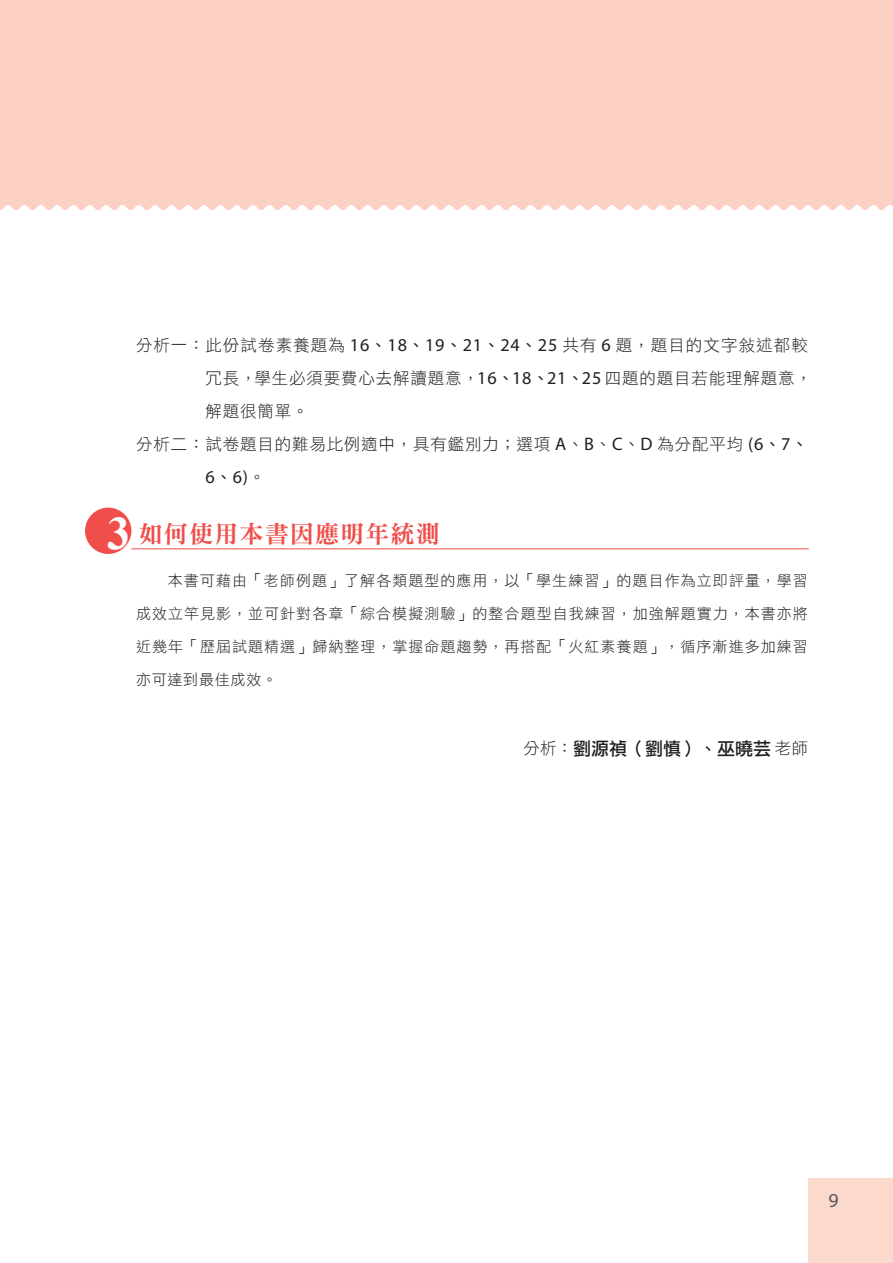
<style>
.page{position:relative;width:893px;height:1263px;background:#fff}
.page>*{position:absolute;margin:0;border:0;box-sizing:border-box;transform-origin:0 0}
.t1{font:24px "DFN Ming W9 WINP BF";letter-spacing:.05em;color:#ef4e4b}
.t2{font:19.8px "Myriad Pro";color:#57585a}
.t3{font:18.15px "Myriad Pro";color:#231f20}
.t4{font:18px "DF Li Hei Md WIN BF";color:#231f20}
.t5{font:16.5px "DF Li Hei W3 WINP BF";letter-spacing:.05em;color:#231f20}
.t6{font:15px "DF Li Hei W3 WINP BF";letter-spacing:.07em;color:#231f20}
.t7{font:15px "DF Li Hei W3 WINP BF";letter-spacing:.05em;color:#231f20}
.s1{font-family:"Myriad Pro";font-size:18.15px}
.s2{font-family:"DF Li Hei Md WIN BF"}
.s3{font-family:"DF Li Hei Md WIN BF";font-size:16.5px}
.s4{font-family:"DF Li Hei W3 WINP BF";font-size:16.5px}
.s5{font-family:"Times New Roman";font-weight:700;font-size:46.5px;color:#fff}
</style>
<div class="page">
<div style="left:0;top:0;width:893px;height:210px;background:#fcd0c3"></div>
<div style="left:808px;top:1178px;width:85px;height:85px;background:#fcd9cd"></div>
<div style="left:85px;top:508px;width:46px;height:46px;background:#ef4e4b;border-radius:50%"></div>
<hr style="left:131px;top:548px;width:678px;height:1px;background:#ef4e4b">
<p class="t5" style="left:136px;top:336px;width:673px">分析一：此份試卷素養題為 <span class="s1">16</span><span class="s2">、</span><span class="s1">18</span><span class="s2">、</span><span class="s1">19</span><span class="s2">、</span><span class="s1">21</span><span class="s2">、</span><span class="s1">24</span><span class="s2">、</span><span class="s1">25</span> 共有 <span class="s1">6</span> 題，題目的文字敘述都較</p>
<p class="t5" style="left:205px;top:369px;width:608px">冗長，學生必須要費心去解讀題意，<span class="s1">16</span><span class="s2">、</span><span class="s1">18</span><span class="s2">、</span><span class="s1">21</span><span class="s2">、</span><span class="s1">25</span> 四題的題目若能理解題意，</p>
<p class="t5" style="left:205px;top:402px;width:105px">解題很簡單。</p>
<p class="t5" style="left:136px;top:435px;width:673px">分析二：試卷題目的難易比例適中，具有鑑別力；選項 <span class="s1">A</span>、<span class="s1">B</span>、<span class="s1">C</span>、<span class="s1">D</span> 為分配平均 <span class="s1">(6</span><span class="s2">、</span><span class="s1">7</span><span class="s2">、</span></p>
<p class="t3" style="left:205px;top:466px;width:62px">6<span class="s3">、</span>6)<span class="s4">。</span></p>
<h1 class="t1" style="left:107px;top:522px;width:334px"><span class="s5">3</span> 如何使用本書因應明年統測</h1>
<p class="t6" style="left:136px;top:573px;width:673px">　　本書可藉由「老師例題」了解各類題型的應用，以「學生練習」的題目作為立即評量，學習</p>
<p class="t6" style="left:136px;top:606px;width:673px">成效立竿見影，並可針對各章「綜合模擬測驗」的整合題型自我練習，加強解題實力，本書亦將</p>
<p class="t6" style="left:136px;top:639px;width:673px">近幾年「歷屆試題精選」歸納整理，掌握命題趨勢，再搭配「火紅素養題」，循序漸進多加練習</p>
<p class="t7" style="left:136px;top:672px;width:143px">亦可達到最佳成效。</p>
<p class="t4" style="left:524px;top:739px;width:286px"><span class="s4">分析：</span>劉源禎（劉慎）、巫曉芸<span class="s4">老師</span></p>
<p class="t2" style="left:828px;top:1188px;width:12px">9</p>
</div>
